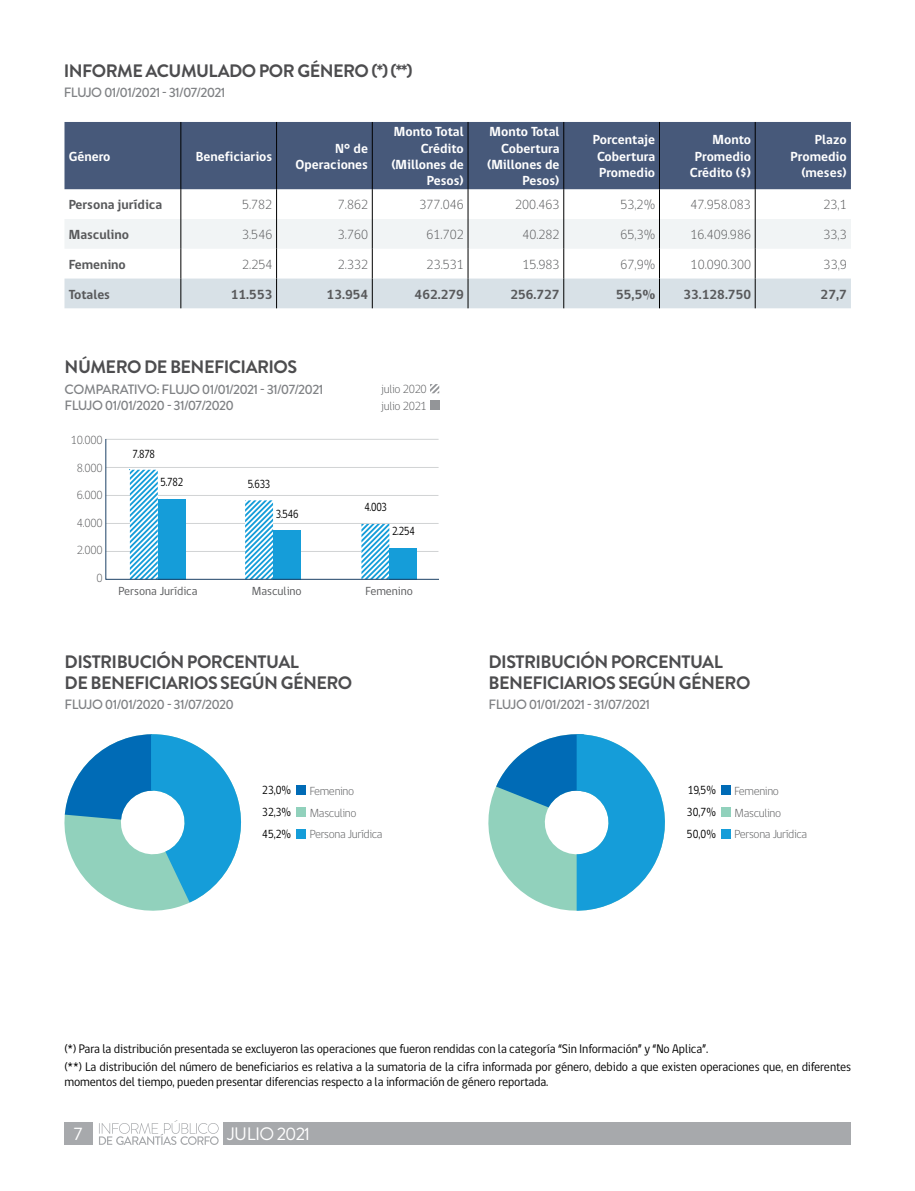
<style>
.page{position:relative;width:915px;height:1191px;background:#fff}
.page>*{position:absolute;margin:0;border:0;box-sizing:border-box;transform-origin:0 0}
.t1{font:700 18px/21px "Brandon Grotesque";letter-spacing:-.03em;color:#4d4d4f}
.t2{font:18px "Brandon Grotesque";letter-spacing:-.03em;color:#fff}
.t3{font:700 13.5px/16.2px "gob CL";color:#fff;text-align:right}
.t4{font:500 13.5px/16.2px "Brandon Grotesque";letter-spacing:-.05em;color:#808285}
.t5{font:300 13.5px "gob CL";color:#58595b}
.t6{font:700 13.5px "gob CL";color:#58595b}
.t7{font:12.75px/18.5px "gob CL";letter-spacing:-.01em;color:#000;scale:.95 1}
.t8{font:300 12px "gob CL";letter-spacing:-.025em;color:#58595b}
.t9{font:12px "gob CL";color:#58595b}
.t10{font:12px "gob CL";letter-spacing:-.025em;color:#000;scale:.9 1}
.t11{font:12px "gob CL";letter-spacing:-.025em;color:#000;scale:.85 1}
</style>
<div class="page">
<svg style="left:99px;top:1120px;width:119px;height:25px"></svg>
<div style="left:224px;top:1122px;width:626px;height:23px;background:#a7a9ac"></div>
<div style="left:64px;top:1122px;width:28px;height:23px;background:#a7a9ac"></div>
<div style="left:430px;top:400px;width:9px;height:9px;background:#939598"></div>
<svg style="left:430px;top:384px;width:9px;height:9px"></svg>
<div style="left:296px;top:785px;width:10px;height:9px;background:#006bb6"></div>
<div style="left:296px;top:829px;width:10px;height:9px;background:#159dd9"></div>
<div style="left:296px;top:807px;width:10px;height:9px;background:#91d1bc"></div>
<div style="left:721px;top:785px;width:9px;height:9px;background:#006bb6"></div>
<div style="left:721px;top:829px;width:9px;height:9px;background:#159dd9"></div>
<div style="left:721px;top:807px;width:9px;height:9px;background:#91d1bc"></div>
<svg style="left:64px;top:734px;width:177px;height:177px"></svg>
<svg style="left:488px;top:734px;width:177px;height:177px"></svg>
<svg style="left:105px;top:438px;width:334px;height:141px"></svg>
<div style="left:64px;top:122px;width:786px;height:67px;background:#47597a"></div>
<hr style="left:180px;top:122px;width:1px;height:67px;background:#000">
<hr style="left:276px;top:122px;width:1px;height:67px;background:#000">
<hr style="left:372px;top:122px;width:1px;height:67px;background:#000">
<hr style="left:467px;top:122px;width:1px;height:67px;background:#000">
<hr style="left:563px;top:122px;width:1px;height:67px;background:#000">
<hr style="left:659px;top:122px;width:1px;height:67px;background:#000">
<hr style="left:754px;top:122px;width:1px;height:67px;background:#000">
<hr style="left:180px;top:189px;width:1px;height:30px;background:#000">
<hr style="left:276px;top:189px;width:1px;height:30px;background:#000">
<hr style="left:372px;top:189px;width:1px;height:30px;background:#000">
<hr style="left:467px;top:189px;width:1px;height:30px;background:#000">
<hr style="left:563px;top:189px;width:1px;height:30px;background:#000">
<hr style="left:659px;top:189px;width:1px;height:30px;background:#000">
<hr style="left:754px;top:189px;width:1px;height:30px;background:#000">
<svg style="left:64px;top:219px;width:786px;height:89px"></svg>
<hr style="left:180px;top:278px;width:1px;height:30px;background:#000">
<hr style="left:276px;top:278px;width:1px;height:30px;background:#000">
<hr style="left:372px;top:278px;width:1px;height:30px;background:#000">
<hr style="left:467px;top:278px;width:1px;height:30px;background:#000">
<hr style="left:563px;top:278px;width:1px;height:30px;background:#000">
<hr style="left:659px;top:278px;width:1px;height:30px;background:#000">
<hr style="left:754px;top:278px;width:1px;height:30px;background:#000">
<h1 class="t1" style="left:64px;top:60px;width:350px">INFORME ACUMULADO POR GÉNERO (*) (**)</h1>
<p class="t4" style="left:64px;top:85px;width:163px">FLUJO 01/01/2021 - 31/07/2021</p>
<p class="t3" style="left:69px;top:148px;width:43px">Género</p>
<p class="t3" style="left:196px;top:148px;width:78px">Beneficiarios</p>
<p class="t3" style="left:295px;top:140px;width:74px">N° de<br>Operaciones</p>
<p class="t3" style="left:391px;top:124px;width:74px">Monto Total<br>Crédito (Millones de<br>Pesos)</p>
<p class="t3" style="left:487px;top:124px;width:74px">Monto Total<br>Cobertura (Millones de<br>Pesos)</p>
<p class="t3" style="left:592px;top:132px;width:64px;text-align:center">Porcentaje<br>Cobertura<br>Promedio</p>
<p class="t3" style="left:689px;top:132px;width:63px">Monto<br>Promedio<br>Crédito ($)</p>
<p class="t3" style="left:790px;top:132px;width:58px">Plazo<br>Promedio (meses)</p>
<p class="t6" style="left:69px;top:195px;width:95px">Persona jurídica</p>
<p class="t5" style="left:242px;top:196px;width:32px">5.782</p>
<p class="t5" style="left:338px;top:196px;width:32px">7.862</p>
<p class="t5" style="left:419px;top:196px;width:46px">377.046</p>
<p class="t5" style="left:515px;top:196px;width:46px">200.463</p>
<p class="t5" style="left:620px;top:196px;width:36px">53,2%</p>
<p class="t5" style="left:690px;top:196px;width:62px">47.958.083</p>
<p class="t5" style="left:823px;top:196px;width:25px">23,1</p>
<p class="t6" style="left:69px;top:225px;width:62px">Masculino</p>
<p class="t5" style="left:242px;top:225px;width:32px">3.546</p>
<p class="t5" style="left:338px;top:225px;width:32px">3.760</p>
<p class="t5" style="left:426px;top:225px;width:39px">61.702</p>
<p class="t5" style="left:522px;top:225px;width:39px">40.282</p>
<p class="t5" style="left:620px;top:225px;width:36px">65,3%</p>
<p class="t5" style="left:690px;top:225px;width:62px">16.409.986</p>
<p class="t5" style="left:823px;top:225px;width:25px">33,3</p>
<p class="t6" style="left:69px;top:255px;width:58px">Femenino</p>
<p class="t5" style="left:242px;top:255px;width:32px">2.254</p>
<p class="t5" style="left:338px;top:255px;width:32px">2.332</p>
<p class="t5" style="left:426px;top:255px;width:39px">23.531</p>
<p class="t5" style="left:522px;top:255px;width:39px">15.983</p>
<p class="t5" style="left:620px;top:255px;width:36px">67,9%</p>
<p class="t5" style="left:690px;top:255px;width:62px">10.090.300</p>
<p class="t5" style="left:823px;top:255px;width:25px">33,9</p>
<p class="t6" style="left:69px;top:285px;width:43px">Totales</p>
<p class="t6" style="left:231px;top:285px;width:43px">11.553</p>
<p class="t6" style="left:326px;top:285px;width:43px">13.954</p>
<p class="t6" style="left:414px;top:285px;width:51px">462.279</p>
<p class="t6" style="left:510px;top:285px;width:51px">256.727</p>
<p class="t6" style="left:616px;top:285px;width:41px">55,5%</p>
<p class="t6" style="left:683px;top:285px;width:69px">33.128.750</p>
<p class="t6" style="left:820px;top:285px;width:28px">27,7</p>
<h1 class="t1" style="left:65px;top:357px;width:234px">NÚMERO DE BENEFICIARIOS</h1>
<p class="t4" style="left:65px;top:381px;width:260px">COMPARATIVO: FLUJO 01/01/2021 - 31/07/2021<br>FLUJO 01/01/2020 - 31/07/2020</p>
<p class="t8" style="left:71px;top:432px;width:33px">10.000</p>
<p class="t8" style="left:77px;top:459px;width:27px">8.000</p>
<p class="t8" style="left:77px;top:487px;width:27px">6.000</p>
<p class="t8" style="left:77px;top:514px;width:27px">4.000</p>
<p class="t8" style="left:77px;top:542px;width:27px">2.000</p>
<p class="t8" style="left:96px;top:569px;width:8px">0</p>
<p class="t11" style="left:132px;top:445px;width:28px">7.878</p>
<p class="t11" style="left:160px;top:474px;width:28px">5.782</p>
<p class="t11" style="left:247px;top:476px;width:28px">5.633</p>
<p class="t11" style="left:276px;top:506px;width:28px">3.546</p>
<p class="t8" style="left:381px;top:381px;width:47px">julio 2020</p>
<p class="t8" style="left:381px;top:397px;width:47px">julio 2021</p>
<p class="t11" style="left:364px;top:499px;width:28px">4.003</p>
<p class="t11" style="left:392px;top:522px;width:28px">2.254</p>
<p class="t9" style="left:119px;top:582px;width:80px">Persona Jurídica</p>
<p class="t9" style="left:252px;top:582px;width:51px">Masculino</p>
<p class="t9" style="left:365px;top:582px;width:49px">Femenino</p>
<h1 class="t1" style="left:65px;top:651px;width:289px">DISTRIBUCIÓN PORCENTUAL<br>DE BENEFICIARIOS SEGÚN GÉNERO</h1>
<p class="t4" style="left:65px;top:696px;width:171px">FLUJO 01/01/2020 - 31/07/2020</p>
<h1 class="t1" style="left:488px;top:651px;width:263px">DISTRIBUCIÓN PORCENTUAL<br>BENEFICIARIOS SEGÚN GÉNERO</h1>
<p class="t4" style="left:488px;top:696px;width:163px">FLUJO 01/01/2021 - 31/07/2021</p>
<p class="t10" style="left:262px;top:782px;width:34px">23,0%</p>
<p class="t8" style="left:310px;top:782px;width:46px">Femenino</p>
<p class="t10" style="left:262px;top:825px;width:34px">45,2%</p>
<p class="t8" style="left:310px;top:826px;width:74px">Persona Jurídica</p>
<p class="t10" style="left:262px;top:804px;width:34px">32,3%</p>
<p class="t8" style="left:310px;top:804px;width:48px">Masculino</p>
<p class="t10" style="left:687px;top:782px;width:33px">19,5%</p>
<p class="t8" style="left:734px;top:782px;width:46px">Femenino</p>
<p class="t10" style="left:686px;top:825px;width:34px">50,0%</p>
<p class="t8" style="left:734px;top:826px;width:74px">Persona Jurídica</p>
<p class="t10" style="left:686px;top:804px;width:34px">30,7%</p>
<p class="t8" style="left:734px;top:804px;width:48px">Masculino</p>
<p class="t7" style="left:64px;top:1039px;width:829px">(*) Para la distribución presentada se excluyeron las operaciones que fueron rendidas con la categoría “Sin Información” y “No Aplica”.<br>(**) La distribución del número de beneficiarios es relativa a la sumatoria de la cifra informada por género, debido a que existen operaciones que, en diferentes</p>
<p class="t7" style="left:64px;top:1072px;width:510px">momentos del tiempo, pueden presentar diferencias respecto a la información de género reportada.</p>
<h1 class="t2" style="left:74px;top:1121px;width:10px">7</h1>
<h1 class="t2" style="left:227px;top:1121px;width:84px">JULIO 2021</h1>
</div>
